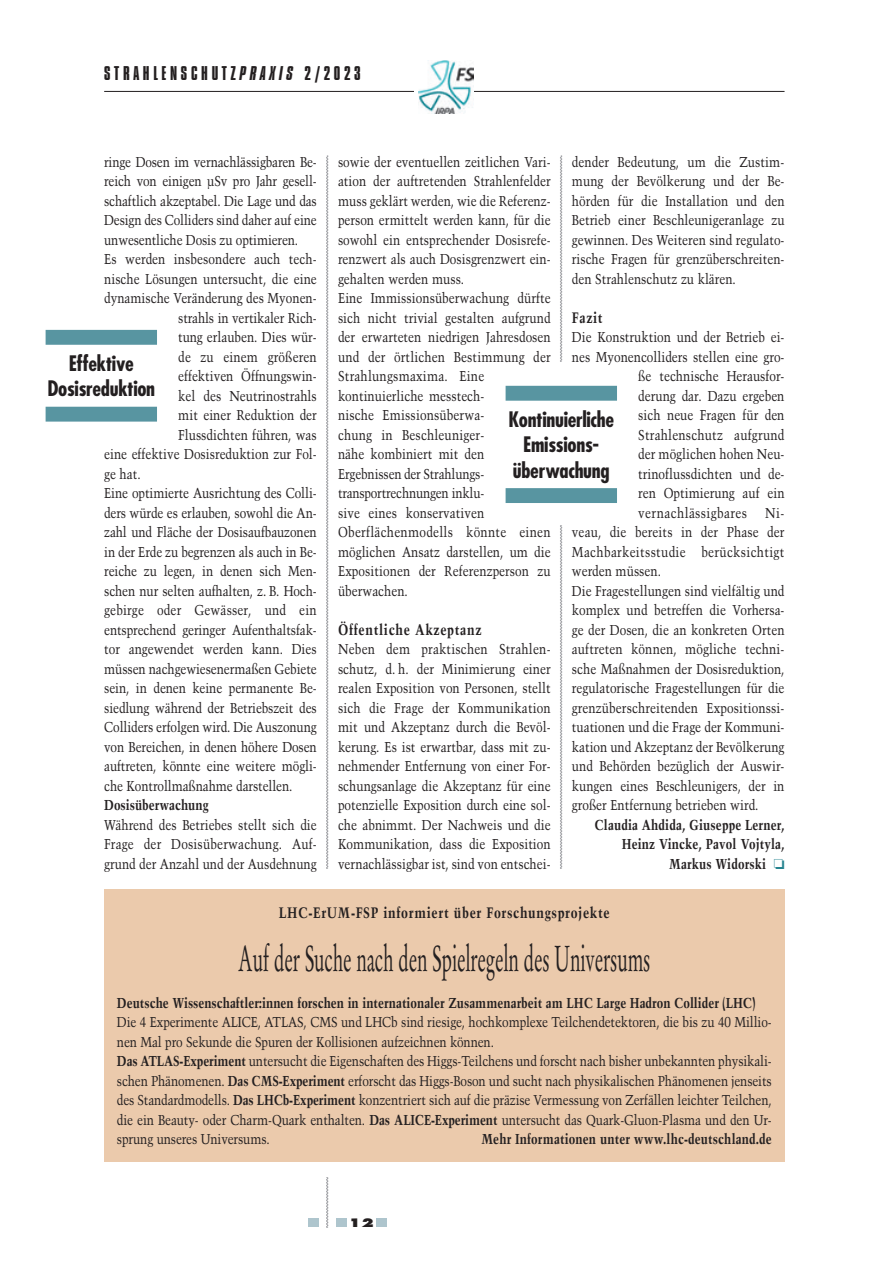
<style>
.page{position:relative;width:893px;height:1263px;background:#fff}
.page>*{position:absolute;margin:0;border:0;box-sizing:border-box;transform-origin:0 0}
.t1{font:36px "Stempel Garamond LT Std";letter-spacing:-.005em;color:#231f20;scale:.52 1}
.t2{font:700 condensed 20.85px/25.5px "Futura Std";letter-spacing:-.015em;color:#231f20;text-align:center}
.t3{font:20.7px "Compacta Com";letter-spacing:.18em;color:#231f20}
.t4{font:700 15px "Trump Mediaeval LTCYR";letter-spacing:.05em;color:#231f20;scale:.83 1}
.t5{font:14.25px/19.5px "Trump Mediaeval LT Pro";color:#231f20;text-align:justify;scale:.83 1}
.t6{font:700 14.25px/19.5px "Trump Mediaeval LTCYR";color:#231f20;text-align:right;scale:.83 1}
.t7{font:14.25px "Trump Mediaeval LT Pro";letter-spacing:.035em;color:#231f20;scale:.83 1}
.t8{font:800 11.4px "Futura Std";color:#231f20;scale:1.3 1}
.s1{font-style:italic}
.s2{color:#25838f}
.s3{font-family:"Trump Mediaeval LTCYR";font-weight:700}
</style>
<div class="page">
<div style="left:308px;top:1218px;width:11px;height:9px;background:#aec5cd"></div>
<div style="left:336px;top:1218px;width:11px;height:9px;background:#aec5cd"></div>
<div style="left:376px;top:1218px;width:11px;height:9px;background:#aec5cd"></div>
<svg style="left:560px;top:155px;width:2px;height:207px"></svg>
<svg style="left:326px;top:155px;width:2px;height:713px"></svg>
<hr style="left:104px;top:91px;width:680px;height:1px;background:#231f20">
<div style="left:415px;top:60px;width:59px;height:58px;background:#fff"></div>
<img style="left:418px;top:60px;width:56px;height:54px">
<div style="left:46px;top:330px;width:111px;height:15px;background:#5895a1"></div>
<div style="left:46px;top:407px;width:111px;height:15px;background:#5895a1"></div>
<div style="left:506px;top:386px;width:111px;height:15px;background:#5895a1"></div>
<div style="left:506px;top:488px;width:111px;height:15px;background:#5895a1"></div>
<svg style="left:560px;top:525px;width:2px;height:343px"></svg>
<svg style="left:326px;top:1177px;width:2px;height:50px"></svg>
<div style="left:104px;top:889px;width:680px;height:272px;background:#ebcaac"></div>
<h3 class="t3" style="left:104px;top:62px;width:258px">STRAHLENSCHUTZ<span class="s1">PRAXIS</span> 2/2023</h3>
<p class="t5" style="left:104px;top:151px;width:258px">ringe Dosen im vernachlässigbaren Be-</p>
<p class="t5" style="left:104px;top:170px;width:258px">reich von einigen µSv pro Jahr gesell-</p>
<p class="t5" style="left:104px;top:190px;width:258px">schaftlich akzeptabel. Die Lage und das</p>
<p class="t5" style="left:104px;top:209px;width:258px">Design des Colliders sind daher auf eine</p>
<p class="t5" style="left:104px;top:229px;width:235px">unwesentliche Dosis zu optimieren.</p>
<p class="t5" style="left:104px;top:248px;width:258px">Es werden insbesondere auch tech-</p>
<p class="t5" style="left:104px;top:268px;width:258px">nische Lösungen untersucht, die eine</p>
<p class="t5" style="left:104px;top:287px;width:258px">dynamische Veränderung des Myonen-</p>
<p class="t5" style="left:178px;top:307px;width:168px">strahls in vertikaler Rich-</p>
<p class="t5" style="left:178px;top:326px;width:168px">tung erlauben. Dies wür-</p>
<p class="t5" style="left:178px;top:346px;width:168px">de zu einem größeren</p>
<p class="t5" style="left:178px;top:365px;width:168px">effektiven Öffnungswin-</p>
<p class="t5" style="left:178px;top:385px;width:168px">kel des Neutrinostrahls</p>
<p class="t5" style="left:178px;top:404px;width:168px">mit einer Reduktion der</p>
<p class="t5" style="left:178px;top:424px;width:168px">Flussdichten führen, was</p>
<p class="t5" style="left:104px;top:443px;width:258px">eine effektive Dosisreduktion zur Fol-</p>
<p class="t5" style="left:104px;top:463px;width:45px">ge hat.</p>
<p class="t5" style="left:104px;top:482px;width:258px">Eine optimierte Ausrichtung des Colli-</p>
<p class="t5" style="left:104px;top:502px;width:258px">ders würde es erlauben, sowohl die An-</p>
<p class="t5" style="left:104px;top:521px;width:258px">zahl und Fläche der Dosisaufbauzonen</p>
<p class="t5" style="left:104px;top:541px;width:258px">in der Erde zu begrenzen als auch in Be-</p>
<p class="t5" style="left:104px;top:560px;width:258px">reiche zu legen, in denen sich Men-</p>
<p class="t5" style="left:104px;top:580px;width:258px">schen nur selten aufhalten, z. B. Hoch-</p>
<p class="t5" style="left:104px;top:599px;width:258px">gebirge oder Gewässer, und ein</p>
<p class="t5" style="left:104px;top:619px;width:258px">entsprechend geringer Aufenthaltsfak-</p>
<p class="t5" style="left:104px;top:638px;width:258px">tor angewendet werden kann. Dies</p>
<p class="t5" style="left:104px;top:658px;width:258px">müssen nachgewiesenermaßen Gebiete</p>
<p class="t5" style="left:104px;top:677px;width:258px">sein, in denen keine permanente Be-</p>
<p class="t5" style="left:104px;top:697px;width:258px">siedlung während der Betriebszeit des</p>
<p class="t5" style="left:104px;top:716px;width:258px">Colliders erfolgen wird. Die Auszonung</p>
<p class="t5" style="left:104px;top:736px;width:258px">von Bereichen, in denen höhere Dosen</p>
<p class="t5" style="left:104px;top:755px;width:258px">auftreten, könnte eine weitere mögli-</p>
<p class="t5" style="left:104px;top:775px;width:228px">che Kontrollmaßnahme darstellen.</p>
<p class="t6" style="left:104px;top:794px;width:127px">Dosisüberwachung</p>
<p class="t5" style="left:104px;top:814px;width:258px">Während des Betriebes stellt sich die Frage der Dosisüberwachung. Auf&shy;grund der Anzahl und der Ausdehnung</p>
<h2 class="t2" style="left:47px;top:350px;width:109px">Effektive<br>Dosisreduktion</h2>
<p class="t5" style="left:572px;top:151px;width:258px">dender Bedeutung, um die Zustim&shy;mung der Bevölkerung und der Be&shy;hörden für die Installation und den Betrieb einer Beschleunigeranlage zu gewinnen. Des Weiteren sind regulato&shy;rische Fragen für grenzüberschreiten&shy;den Strahlenschutz zu klären.</p>
<p class="t4" style="left:572px;top:307px;width:39px">Fazit</p>
<p class="t5" style="left:572px;top:326px;width:258px">Die Konstruktion und der Betrieb ei-</p>
<p class="t5" style="left:572px;top:346px;width:258px">nes Myonencolliders stellen eine gro-</p>
<p class="t5" style="left:638px;top:365px;width:178px">ße technische Herausfor-</p>
<p class="t5" style="left:638px;top:385px;width:178px">derung dar. Dazu ergeben</p>
<p class="t5" style="left:638px;top:404px;width:178px">sich neue Fragen für den</p>
<p class="t5" style="left:638px;top:424px;width:178px">Strahlenschutz aufgrund</p>
<p class="t5" style="left:638px;top:443px;width:178px">der möglichen hohen Neu-</p>
<p class="t5" style="left:638px;top:463px;width:178px">trinoflussdichten und de-</p>
<p class="t5" style="left:638px;top:482px;width:178px">ren Optimierung auf ein</p>
<p class="t7" style="left:638px;top:503px;width:133px">vernachlässigbares</p>
<p class="t5" style="left:338px;top:151px;width:258px;text-align:left">sowie der eventuellen zeitlichen Vari&shy;ation der auftretenden Strahlenfelder muss geklärt werden, wie die Referenz&shy;person ermittelt werden kann, für die sowohl ein entsprechender Dosisrefe&shy;renzwert als auch Dosisgrenzwert ein&shy;gehalten werden muss.<br>Eine Immissionsüberwachung dürfte sich nicht trivial gestalten aufgrund der erwarteten niedrigen Jahresdosen und der örtlichen Bestimmung der<br>Strahlungsmaxima. Eine kontinuierliche messtech-<br>nische Emissionsüberwa-<br>chung in Beschleuniger-<br>nähe kombiniert mit den<br>Ergebnissen der Strahlungs&shy;transportrechnungen inklu-<br>sive eines konservativen<br>Oberflächenmodells könnte einen möglichen Ansatz darstellen, um die<br>Expositionen der Referenzperson zu überwachen.</p>
<p class="t4" style="left:338px;top:619px;width:174px">Öffentliche Akzeptanz</p>
<p class="t5" style="left:338px;top:638px;width:258px">Neben dem praktischen Strahlen&shy;schutz, d. h. der Minimierung einer realen Exposition von Personen, stellt sich die Frage der Kommunikation mit und Akzeptanz durch die Bevöl&shy;kerung. Es ist erwartbar, dass mit zu&shy;nehmender Entfernung von einer For&shy;schungsanlage die Akzeptanz für eine potenzielle Exposition durch eine sol&shy;che abnimmt. Der Nachweis und die Kommunikation, dass die Exposition vernachlässigbar ist, sind von entschei-</p>
<h2 class="t2" style="left:508px;top:406px;width:107px">Kontinuierliche<br>Emissions&shy;überwachung</h2>
<p class="t5" style="left:572px;top:502px;width:258px;text-align:left;text-indent:193px">Ni&shy;veau, die bereits in der Phase der Machbarkeitsstudie berücksichtigt werden müssen.<br>Die Fragestellungen sind vielfältig und komplex und betreffen die Vorhersa&shy;ge der Dosen, die an konkreten Orten auftreten können, mögliche techni&shy;sche Maßnahmen der Dosisreduktion, regulatorische Fragestellungen für die grenzüberschreitenden Expositionssi&shy;tuationen und die Frage der Kommuni&shy;kation und Akzeptanz der Bevölkerung und Behörden bezüglich der Auswir&shy;kungen eines Beschleunigers, der in großer Entfernung betrieben wird.</p>
<p class="t6" style="left:595px;top:814px;width:230px">Claudia Ahdida, Giuseppe Lerner,<br>Heinz Vincke, Pavol Vojtyla,<br>Markus Widorski <span class="s2">❏</span></p>
<p class="t4" style="left:279px;top:902px;width:400px">LHC-ErUM-FSP informiert über Forschungsprojekte</p>
<h1 class="t1" style="left:238px;top:937px;width:794px">Auf der Suche nach den Spielregeln des Universums</h1>
<p class="t6" style="left:117px;top:992px;width:771px">Deutsche Wissenschaftler:innen forschen in internationaler Zusammenarbeit am LHC Large Hadron Collider (LHC)</p>
<p class="t5" style="left:117px;top:1012px;width:790px;text-align:left">Die 4 Experimente ALICE, ATLAS, CMS und LHCb sind riesige, hochkomplexe Teilchendetektoren, die bis zu 40 Millio&shy;nen Mal pro Sekunde die Spuren der Kollisionen aufzeichnen können.<br><span class="s3">Das ATLAS-Experiment</span> untersucht die Eigenschaften des Higgs-Teilchens und forscht nach bisher unbekannten physikali&shy;schen Phänomenen. <span class="s3">Das CMS-Experiment</span> erforscht das Higgs-Boson und sucht nach physikalischen Phänomenen jenseits des Standardmodells. <span class="s3">Das LHCb-Experiment</span> konzentriert sich auf die präzise Vermessung von Zerfällen leichter Teilchen, die ein Beauty- oder Charm-Quark enthalten. <span class="s3">Das ALICE-Experiment</span> untersucht das Quark-Gluon-Plasma und den Ur&shy;sprung unseres Universums.</p>
<p class="t6" style="left:481px;top:1129px;width:351px">Mehr Informationen unter www.lhc-deutschland.de</p>
<p class="t8" style="left:349px;top:1215px;width:21px">12</p>
</div>
